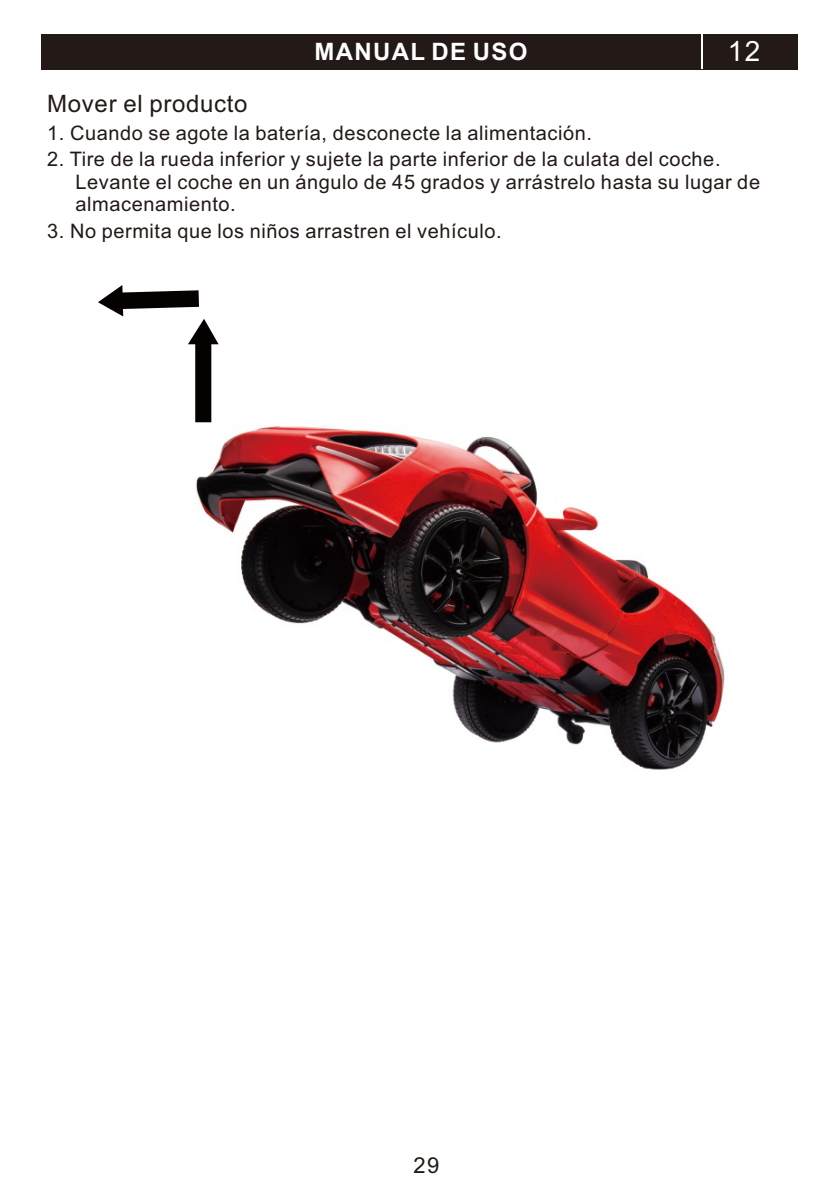
<style>
.page{position:relative;width:840px;height:1191px;background:#fff}
.page>*{position:absolute;margin:0;border:0;box-sizing:border-box;transform-origin:0 0}
.t1{font:28px "Arial";color:#fff}
.t2{font:24px "Arial";letter-spacing:.03em;color:#231916}
.t3{font:700 24px "Arial";letter-spacing:.055em;color:#fff}
.t4{font:22px "Arial";color:#231916}
.t5{font:20px/22.4px "Arial";letter-spacing:.03em;color:#231916}
</style>
<div class="page">
<img style="left:195px;top:422px;width:530px;height:348px">
<svg style="left:98px;top:285px;width:120px;height:137px"></svg>
<div style="left:42px;top:34px;width:755px;height:36px;background:#231916"></div>
<hr style="left:701px;top:34px;width:1px;height:35px;background:#fff">
<p class="t3" style="left:314px;top:43px;width:214px">MANUAL DE USO</p>
<h1 class="t1" style="left:727px;top:41px;width:34px">12</h1>
<p class="t2" style="left:47px;top:94px;width:202px">Mover el producto</p>
<p class="t5" style="left:47px;top:123px;width:546px">1. Cuando se agote la batería, desconecte la alimentación.</p>
<p class="t5" style="left:76px;top:150px;width:685px;text-indent:-28px">2. Tire de la rueda inferior y sujete la parte inferior de la culata del coche.<br>Levante el coche en un ángulo de 45 grados y arrástrelo hasta su lugar de almacenamiento.</p>
<p class="t5" style="left:47px;top:222px;width:456px">3. No permita que los niños arrastren el vehículo.</p>
<p class="t4" style="left:413px;top:1157px;width:27px">29</p>
</div>
